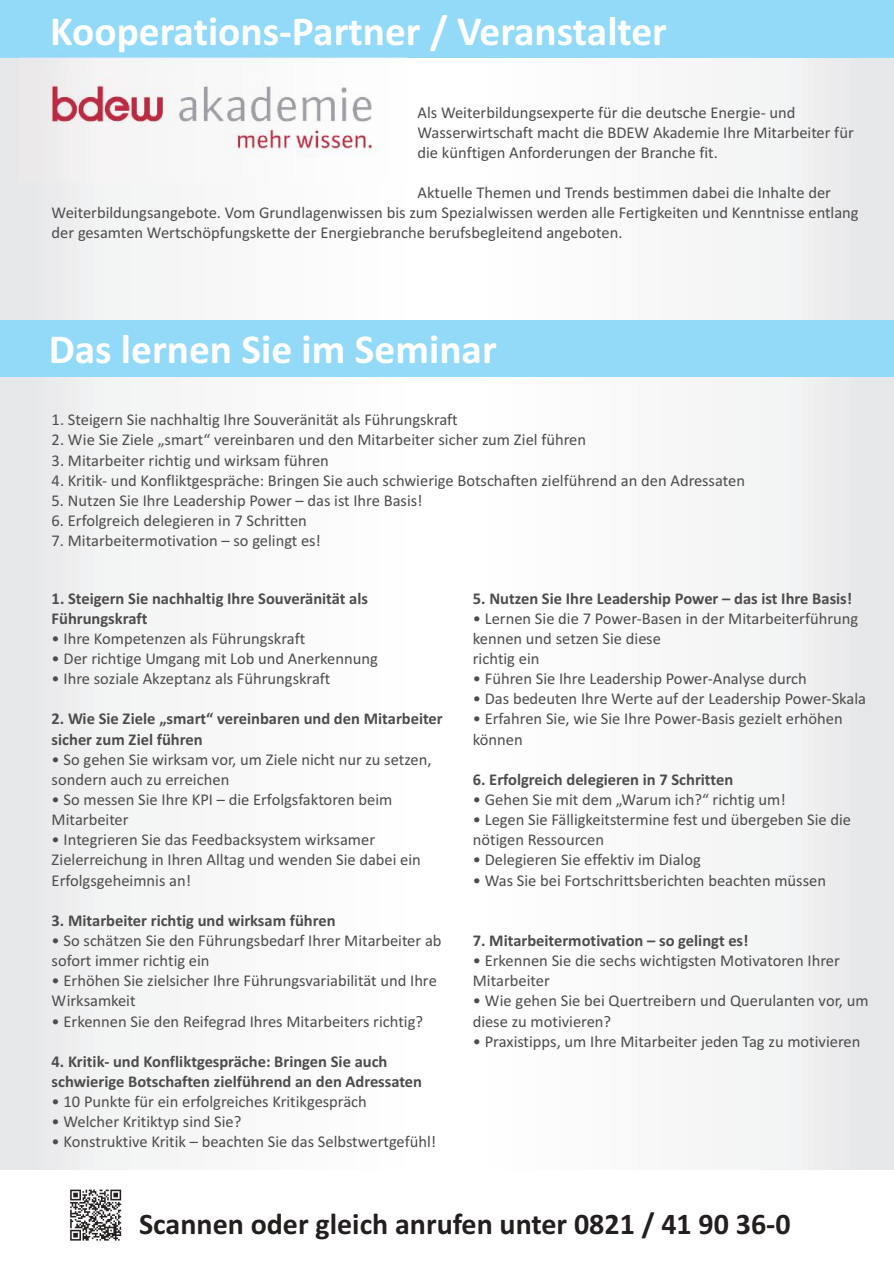
<style>
.page{position:relative;width:894px;height:1263px;background:#fff}
.page>*{position:absolute;margin:0;border:0;box-sizing:border-box;transform-origin:0 0}
.t1{font:700 41.4px "Calibri";color:#fff}
.t2{font:700 30px "Calibri";color:#241f1f}
.t3{font:16.5px/20.1px "Calibri";color:#4e4b4c}
.t4{font:700 16.5px/20.1px "Calibri";color:#4e4b4c}
</style>
<div class="page">
<div style="left:433px;top:0;width:461px;height:1170px;background:linear-gradient(to right,#fff,#eaeaec)"></div>
<div style="left:0;top:0;width:456px;height:1170px;background:linear-gradient(to right,#eaebec,#fff)"></div>
<div style="left:0;top:0;width:894px;height:58px;background:#93daf8"></div>
<div style="left:0;top:320px;width:894px;height:57px;background:#93daf8"></div>
<img style="left:20px;top:57px;width:387px;height:126px">
<svg style="left:70px;top:1189px;width:52px;height:47px"></svg>
<svg style="left:70px;top:1190px;width:51px;height:51px"></svg>
<h1 class="t1" style="left:50px;top:14px;width:618px">Kooperations-Partner / Veranstalter</h1>
<p class="t3" style="left:417px;top:103px;width:438px">Als Weiterbildungsexperte für die deutsche Energie- und<br>Wasserwirtschaft macht die BDEW Akademie Ihre Mitarbeiter für die künftigen Anforderungen der Branche fit.</p>
<p class="t3" style="left:52px;top:184px;width:809px;text-indent:366px">Aktuelle Themen und Trends bestimmen dabei die Inhalte der<br>Weiterbildungsangebote. Vom Grundlagenwissen bis zum Spezialwissen werden alle Fertigkeiten und Kenntnisse entlang der gesamten Wertschöpfungskette der Energiebranche berufsbegleitend angeboten.</p>
<h1 class="t1" style="left:49px;top:332px;width:450px">Das lernen Sie im Seminar</h1>
<p class="t3" style="left:52px;top:411px;width:408px">1. Steigern Sie nachhaltig Ihre Souveränität als Führungskraft</p>
<p class="t3" style="left:52px;top:431px;width:536px">2. Wie Sie Ziele „smart“ vereinbaren und den Mitarbeiter sicher zum Ziel führen</p>
<p class="t3" style="left:52px;top:451px;width:279px">3. Mitarbeiter richtig und wirksam führen</p>
<p class="t3" style="left:52px;top:472px;width:695px">4. Kritik- und Konfliktgespräche: Bringen Sie auch schwierige Botschaften zielführend an den Adressaten</p>
<p class="t3" style="left:52px;top:492px;width:373px">5. Nutzen Sie Ihre Leadership Power – das ist Ihre Basis!</p>
<p class="t3" style="left:52px;top:512px;width:257px">6. Erfolgreich delegieren in 7 Schritten</p>
<p class="t3" style="left:52px;top:532px;width:271px">7. Mitarbeitermotivation – so gelingt es!</p>
<p class="t4" style="left:52px;top:589px;width:318px">1. Steigern Sie nachhaltig Ihre Souveränität als<br>Führungskraft</p>
<p class="t3" style="left:52px;top:630px;width:255px">• Ihre Kompetenzen als Führungskraft</p>
<p class="t3" style="left:52px;top:650px;width:328px">• Der richtige Umgang mit Lob und Anerkennung</p>
<p class="t3" style="left:52px;top:670px;width:280px">• Ihre soziale Akzeptanz als Führungskraft</p>
<p class="t4" style="left:52px;top:710px;width:393px">2. Wie Sie Ziele „smart“ vereinbaren und den Mitarbeiter sicher zum Ziel führen</p>
<p class="t3" style="left:52px;top:750px;width:381px">• So gehen Sie wirksam vor, um Ziele nicht nur zu setzen, sondern auch zu erreichen</p>
<p class="t3" style="left:52px;top:791px;width:342px">• So messen Sie Ihre KPI – die Erfolgsfaktoren beim<br>Mitarbeiter</p>
<p class="t3" style="left:52px;top:831px;width:371px">• Integrieren Sie das Feedbacksystem wirksamer<br>Zielerreichung in Ihren Alltag und wenden Sie dabei ein<br>Erfolgsgeheimnis an!</p>
<p class="t4" style="left:52px;top:912px;width:285px">3. Mitarbeiter richtig und wirksam führen</p>
<p class="t3" style="left:52px;top:932px;width:391px">• So schätzen Sie den Führungsbedarf Ihrer Mitarbeiter ab sofort immer richtig ein</p>
<p class="t3" style="left:52px;top:972px;width:387px">• Erhöhen Sie zielsicher Ihre Führungsvariabilität und Ihre<br>Wirksamkeit</p>
<p class="t3" style="left:52px;top:1012px;width:373px">• Erkennen Sie den Reifegrad Ihres Mitarbeiters richtig?</p>
<p class="t4" style="left:52px;top:1053px;width:372px">4. Kritik- und Konfliktgespräche: Bringen Sie auch schwierige Botschaften zielführend an den Adressaten</p>
<p class="t3" style="left:52px;top:1093px;width:317px">• 10 Punkte für ein erfolgreiches Kritikgespräch</p>
<p class="t3" style="left:52px;top:1113px;width:191px">• Welcher Kritiktyp sind Sie?</p>
<p class="t3" style="left:52px;top:1133px;width:386px">• Konstruktive Kritik – beachten Sie das Selbstwertgefühl!</p>
<p class="t4" style="left:473px;top:589px;width:381px">5. Nutzen Sie Ihre Leadership Power – das ist Ihre Basis!</p>
<p class="t3" style="left:473px;top:610px;width:387px">• Lernen Sie die 7 Power-Basen in der Mitarbeiterführung kennen und setzen Sie diese<br>richtig ein</p>
<p class="t3" style="left:473px;top:670px;width:336px">• Führen Sie Ihre Leadership Power-Analyse durch</p>
<p class="t3" style="left:473px;top:690px;width:395px">• Das bedeuten Ihre Werte auf der Leadership Power-Skala</p>
<p class="t3" style="left:473px;top:710px;width:371px">• Erfahren Sie, wie Sie Ihre Power-Basis gezielt erhöhen können</p>
<p class="t4" style="left:473px;top:771px;width:262px">6. Erfolgreich delegieren in 7 Schritten</p>
<p class="t3" style="left:473px;top:791px;width:314px">• Gehen Sie mit dem „Warum ich?“ richtig um!</p>
<p class="t3" style="left:473px;top:811px;width:380px">• Legen Sie Fälligkeitstermine fest und übergeben Sie die nötigen Ressourcen</p>
<p class="t3" style="left:473px;top:851px;width:230px">• Delegieren Sie effektiv im Dialog</p>
<p class="t3" style="left:473px;top:871px;width:355px">• Was Sie bei Fortschrittsberichten beachten müssen</p>
<p class="t4" style="left:473px;top:932px;width:277px">7. Mitarbeitermotivation – so gelingt es!</p>
<p class="t3" style="left:473px;top:952px;width:369px">• Erkennen Sie die sechs wichtigsten Motivatoren Ihrer<br>Mitarbeiter</p>
<p class="t3" style="left:473px;top:992px;width:397px">• Wie gehen Sie bei Quertreibern und Querulanten vor, um diese zu motivieren?</p>
<p class="t3" style="left:473px;top:1032px;width:389px">• Praxistipps, um Ihre Mitarbeiter jeden Tag zu motivieren</p>
<h2 class="t2" style="left:139px;top:1212px;width:653px">Scannen oder gleich anrufen unter 0821 / 41 90 36-0</h2>
</div>
